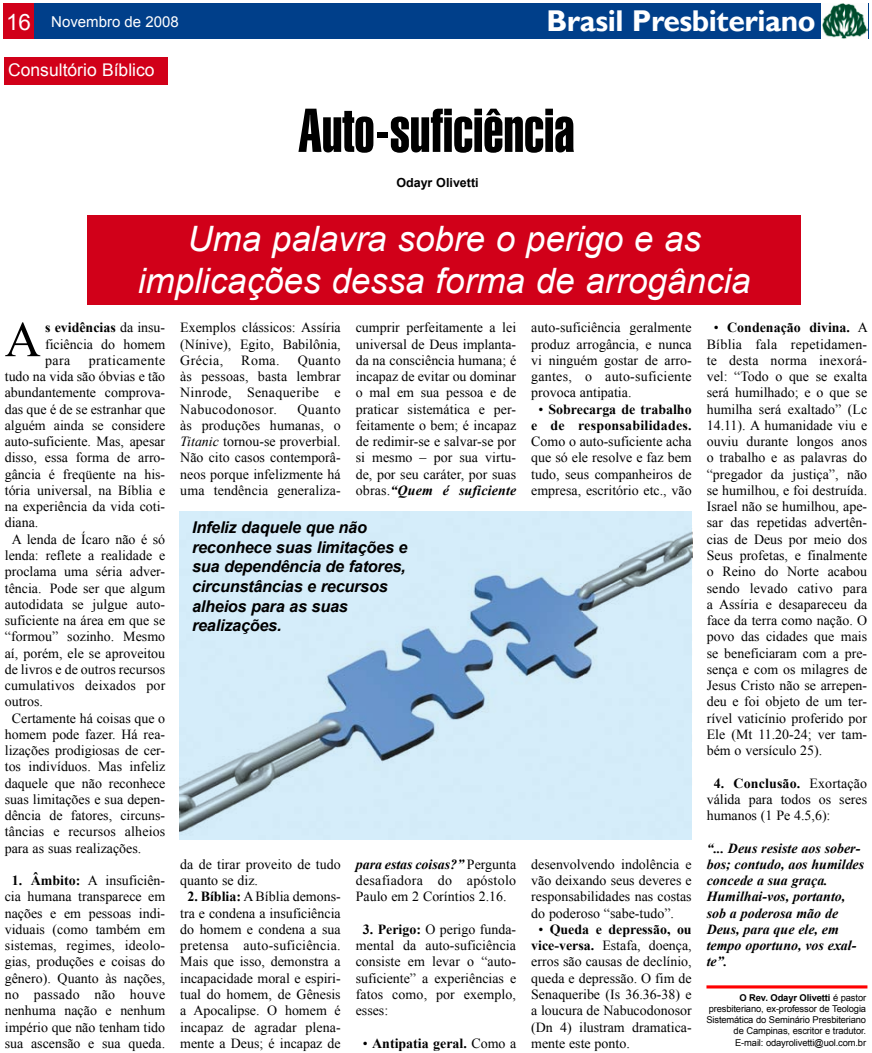
<style>
.page{position:relative;width:872px;height:1053px;background:#fff}
.page>*{position:absolute;margin:0;border:0;box-sizing:border-box;transform-origin:0 0}
.t1{font:60px "Swiss 911 BT Extra Compressed";color:#000}
.t2{font:50px "Times New Roman";color:#000}
.t3{font:italic 35px/42px "Arial";color:#fff;text-align:center}
.t4{font:700 30px "Gill Sans";letter-spacing:-.015em;color:#fff}
.t5{font:17.5px "Arial";color:#fff}
.t6{font:italic 700 16.25px/19.5px "Arial";letter-spacing:-.015em;color:#000}
.t7{font:15px "Arial";color:#fff}
.t8{font:13.88px/16.2px "Times New Roman";color:#000;text-align:justify}
.t9{font:italic 700 13.88px/16.2px "Times New Roman";color:#000}
.t10{font:700 13.88px/16.2px "Times New Roman";color:#000;text-align:center}
.t11{font:13.88px "Times New Roman";letter-spacing:.03em;color:#000}
.t12{font:700 12.5px "Arial";color:#000}
.t13{font:9.38px/11.2px "Arial";letter-spacing:-.015em;color:#000;text-align:right}
.s1{font-size:22.5px}
.s2{font-weight:700}
.s3{font-style:italic}
.s4{font-weight:700;font-style:italic}
.s5{font-weight:400}
</style>
<div class="page">
<div style="left:4px;top:4px;width:864px;height:35px;background:#003f8a"></div>
<div style="left:4px;top:4px;width:30px;height:35px;background:#d10019"></div>
<div style="left:821px;top:4px;width:47px;height:35px;background:#fff"></div>
<img style="left:822px;top:4px;width:45px;height:35px">
<div style="left:4px;top:57px;width:164px;height:27px;background:#d10019"></div>
<hr style="left:706px;top:985px;width:161px;height:3px;background:#f00">
<div style="left:88px;top:215px;width:713px;height:89px;background:#d10019"></div>
<img style="left:179px;top:511px;width:513px;height:328px">
<p class="t7" style="left:6px;top:13px;width:174px"><span class="s1">16</span> Novembro de 2008</p>
<h3 class="t4" style="left:546px;top:3px;width:271px">Brasil Presbiteriano</h3>
<p class="t5" style="left:8px;top:60px;width:148px">Consultório Bíblico</p>
<h1 class="t1" style="left:298px;top:97px;width:278px">Auto-suficiência</h1>
<p class="t12" style="left:396px;top:176px;width:84px">Odayr Olivetti</p>
<h3 class="t3" style="left:138px;top:217px;width:614px">Uma palavra sobre o perigo e as implicações dessa forma de arrogância</h3>
<h2 class="t2" style="left:5px;top:310px;width:38px">A</h2>
<p class="t8" style="left:45px;top:319px;width:122px"><span class="s2">s evidências</span> da insu&shy;ficiência do homem para</p>
<p class="t11" style="left:89px;top:352px;width:78px">praticamente</p>
<p class="t8" style="left:5px;top:368px;width:162px">tudo na vida são óbvias e tão</p>
<p class="t8" style="left:5px;top:384px;width:162px">abundantemente comprova-</p>
<p class="t8" style="left:5px;top:400px;width:162px">das que é de se estranhar que</p>
<p class="t8" style="left:5px;top:417px;width:162px">alguém ainda se considere</p>
<p class="t8" style="left:5px;top:433px;width:162px">auto-suficiente. Mas, apesar</p>
<p class="t8" style="left:5px;top:449px;width:162px">disso, essa forma de arro-</p>
<p class="t8" style="left:5px;top:465px;width:162px">gância é freqüente na his-</p>
<p class="t8" style="left:5px;top:482px;width:162px">tória universal, na Bíblia e</p>
<p class="t8" style="left:5px;top:498px;width:162px">na experiência da vida coti-</p>
<p class="t8" style="left:5px;top:514px;width:35px">diana.</p>
<p class="t8" style="left:12px;top:530px;width:155px">A lenda de Ícaro não é só</p>
<p class="t8" style="left:5px;top:547px;width:162px">lenda: reflete a realidade e</p>
<p class="t8" style="left:5px;top:563px;width:162px">proclama uma séria adver-</p>
<p class="t8" style="left:5px;top:579px;width:162px">tência. Pode ser que algum</p>
<p class="t8" style="left:5px;top:595px;width:162px">autodidata se julgue auto-</p>
<p class="t8" style="left:5px;top:612px;width:162px">suficiente na área em que se</p>
<p class="t8" style="left:5px;top:628px;width:162px">“formou” sozinho. Mesmo</p>
<p class="t8" style="left:5px;top:644px;width:162px">aí, porém, ele se aproveitou</p>
<p class="t8" style="left:5px;top:660px;width:162px">de livros e de outros recursos</p>
<p class="t8" style="left:5px;top:677px;width:162px">cumulativos deixados por</p>
<p class="t8" style="left:5px;top:693px;width:40px">outros.</p>
<p class="t8" style="left:12px;top:709px;width:155px">Certamente há coisas que o</p>
<p class="t8" style="left:5px;top:725px;width:162px">homem pode fazer. Há rea-</p>
<p class="t8" style="left:5px;top:742px;width:162px">lizações prodigiosas de cer-</p>
<p class="t8" style="left:5px;top:758px;width:162px">tos indivíduos. Mas infeliz</p>
<p class="t8" style="left:5px;top:774px;width:162px">daquele que não reconhece</p>
<p class="t8" style="left:5px;top:790px;width:162px">suas limitações e sua depen-</p>
<p class="t8" style="left:5px;top:807px;width:162px">dência de fatores, circuns-</p>
<p class="t8" style="left:5px;top:823px;width:162px">tâncias e recursos alheios</p>
<p class="t8" style="left:5px;top:839px;width:138px">para as suas realizações.</p>
<p class="t8" style="left:5px;top:872px;width:162px;text-align:center"><span class="s2">1. Âmbito:</span> A insuficiên&shy;cia humana transparece em nações e em pessoas indi&shy;viduais (como também em sistemas, regimes, ideolo&shy;gias, produções e coisas do gênero). Quanto às nações, no passado não houve nenhuma nação e nenhum império que não tenham tido sua ascensão e sua queda.</p>
<p class="t8" style="left:180px;top:319px;width:162px">Exemplos clássicos: Assíria (Nínive), Egito, Babilônia, Grécia,</p>
<p class="t8" style="left:180px;top:352px;width:162px;text-indent:117px">Quanto às pessoas, basta lembrar Ninrode, Senaqueribe e Nabucodonosor.</p>
<p class="t8" style="left:241px;top:352px;width:40px">Roma.</p>
<p class="t8" style="left:180px;top:400px;width:162px;text-indent:117px">Quanto às produções humanas, o <span class="s3">Titanic</span> tornou-se proverbial.<br>Não cito casos contemporâ&shy;neos porque infelizmente há uma tendência generaliza-</p>
<p class="t8" style="left:356px;top:319px;width:162px">cumprir perfeitamente a lei universal de Deus implanta&shy;da na consciência humana; é incapaz de evitar ou dominar o mal em sua pessoa e de praticar sistemática e per&shy;feitamente o bem; é incapaz de redimir-se e salvar-se por si mesmo – por sua virtu&shy;de, por seu caráter, por suas obras.<span class="s4">“Quem é suficiente</span></p>
<p class="t6" style="left:192px;top:518px;width:217px">Infeliz daquele que não reconhece suas limitações e sua dependência de fatores, circunstâncias e recursos alheios para as suas realizações.</p>
<p class="t8" style="left:180px;top:855px;width:162px">da de tirar proveito de tudo quanto se diz.</p>
<p class="t8" style="left:180px;top:888px;width:162px;text-align:center"><span class="s2">2. Bíblia:</span> A Bíblia demons&shy;tra e condena a insuficiência do homem e condena a sua pretensa auto-suficiência.<br>Mais que isso, demonstra a incapacidade moral e espiri&shy;tual do homem, de Gênesis a Apocalipse. O homem é incapaz de agradar plena&shy;mente a Deus; é incapaz de</p>
<p class="t8" style="left:356px;top:855px;width:162px"><span class="s4">para estas coisas?”</span> Pergunta desafiadora do apóstolo Paulo em 2 Coríntios 2.16.</p>
<p class="t8" style="left:356px;top:920px;width:162px;text-indent:7px"><span class="s2">3. Perigo:</span> O perigo funda&shy;mental da auto-suficiência consiste em levar o “auto&shy;suficiente” a experiências e fatos como, por exemplo, esses:</p>
<p class="t10" style="left:363px;top:1034px;width:155px"><span class="s5">•</span> Antipatia geral. <span class="s5">Como a</span></p>
<p class="t8" style="left:531px;top:319px;width:162px">auto-suficiência geralmente produz arrogância, e nunca vi ninguém gostar de arro&shy;gantes, o auto-suficiente provoca antipatia.</p>
<p class="t10" style="left:531px;top:401px;width:162px"><span class="s5">•</span> Sobrecarga de trabalho e de responsabilidades.</p>
<p class="t8" style="left:531px;top:433px;width:162px">Como o auto-suficiente acha que só ele resolve e faz bem tudo, seus companheiros de empresa, escritório etc., vão</p>
<p class="t8" style="left:531px;top:855px;width:162px">desenvolvendo indolência e vão deixando seus deveres e responsabilidades nas costas do poderoso “sabe-tudo”.</p>
<p class="t8" style="left:531px;top:920px;width:162px;text-indent:7px">• <span class="s2">Queda e depressão, ou vice-versa.</span> Estafa, doença, erros são causas de declínio, queda e depressão. O fim de Senaqueribe (Is 36.36-38) e a loucura de Nabucodonosor (Dn 4) ilustram dramatica&shy;mente este ponto.</p>
<p class="t8" style="left:706px;top:319px;width:163px;text-indent:7px">• <span class="s2">Condenação divina.</span> A Bíblia fala repetidamen&shy;te desta norma inexorá&shy;vel: “Todo o que se exalta será humilhado; e o que se humilha será exaltado” (Lc 14.11). A humanidade viu e ouviu durante longos anos o trabalho e as palavras do “pregador da justiça”, não se humilhou, e foi destruída.<br>Israel não se humilhou, ape&shy;sar das repetidas advertên&shy;cias de Deus por meio dos Seus profetas, e finalmente o Reino do Norte acabou sendo levado cativo para a Assíria e desapareceu da face da terra como nação. O povo das cidades que mais se beneficiaram com a pre&shy;sença e com os milagres de Jesus Cristo não se arrepen&shy;deu e foi objeto de um ter&shy;rível vaticínio proferido por Ele (Mt 11.20-24; ver tam&shy;bém o versículo 25).</p>
<p class="t8" style="left:706px;top:774px;width:162px;text-indent:7px"><span class="s2">4. Conclusão.</span> Exortação válida para todos os seres humanos (1 Pe 4.5,6):</p>
<p class="t9" style="left:706px;top:839px;width:159px">“... Deus resiste aos sober&shy;bos; contudo, aos humildes concede a sua graça.<br>Humilhai-vos, portanto, sob a poderosa mão de<br>Deus, para que ele, em tempo oportuno, vos exal&shy;te”.</p>
<p class="t13" style="left:706px;top:991px;width:161px"><span class="s2">O Rev. Odayr Olivetti</span> é pastor presbiteriano, ex-professor de Teologia Sistemática do Seminário Presbiteriano de Campinas, escritor e tradutor.<br>E-mail: odayrolivetti@uol.com.br</p>
</div>
